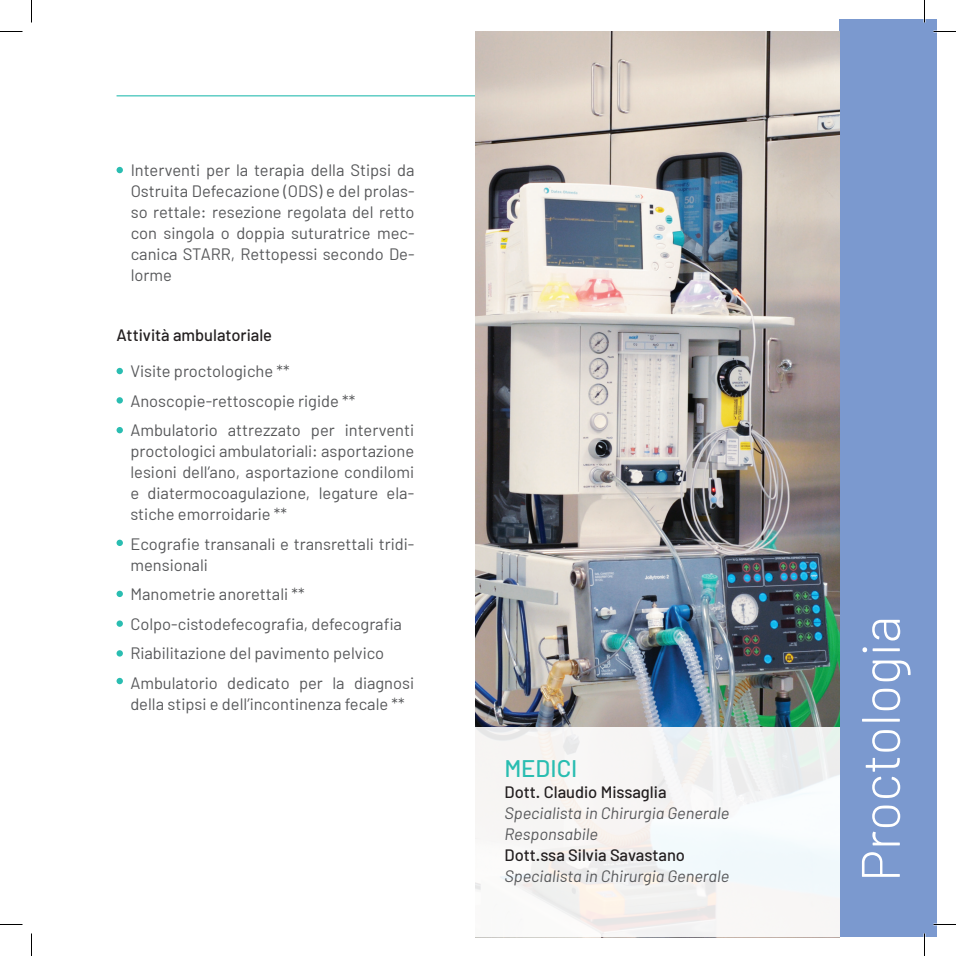
<style>
.page{position:relative;width:956px;height:956px;background:#fff}
.page>*{position:absolute;margin:0;border:0;box-sizing:border-box;transform-origin:0 0}
.t1{font:300 54px "Barlow";color:#fff}
.t2{font:500 24px "Barlow";color:#2abdb1}
.t3{font:16.5px/21px "Barlow";color:#57585a;text-align:justify}
.t4{font:italic 16.5px "Barlow";color:#57585a}
.t5{font:500 16.5px "Barlow";color:#231f20}
</style>
<div class="page">
<div style="left:862px;top:912px;width:42px;height:25px;background:#7b99cf"></div>
<hr style="left:117px;top:95px;width:722px;height:1px;background:#2abdb1">
<div style="left:839px;top:19px;width:97px;height:917px;background:#7b99cf"></div>
<svg style="left:117px;top:368px;width:6px;height:6px"></svg>
<svg style="left:117px;top:167px;width:6px;height:6px"></svg>
<svg style="left:117px;top:678px;width:6px;height:6px"></svg>
<div style="left:117px;top:650px;width:6px;height:7px;background:#2abdb1;border-radius:50%"></div>
<div style="left:117px;top:620px;width:6px;height:7px;background:#2abdb1;border-radius:50%"></div>
<svg style="left:117px;top:591px;width:6px;height:6px"></svg>
<svg style="left:117px;top:540px;width:6px;height:6px"></svg>
<svg style="left:117px;top:427px;width:6px;height:6px"></svg>
<div style="left:117px;top:397px;width:6px;height:7px;background:#2abdb1;border-radius:50%"></div>
<img style="left:476px;top:32px;width:363px;height:905px">
<div style="left:474px;top:727px;width:365px;height:209px;background:linear-gradient(to right,#f7f4f2,#f2f6f7)"></div>
<hr style="left:933px;top:923px;width:23px;height:2px;background:#fff">
<hr style="left:923px;top:0;width:2px;height:23px;background:#fff">
<hr style="left:923px;top:933px;width:2px;height:23px;background:#fff">
<svg style="left:0;top:31px;width:22px;height:1px"></svg>
<svg style="left:933px;top:31px;width:23px;height:1px"></svg>
<svg style="left:0;top:924px;width:22px;height:1px"></svg>
<svg style="left:933px;top:924px;width:23px;height:1px"></svg>
<svg style="left:31px;top:0;width:1px;height:23px"></svg>
<svg style="left:31px;top:933px;width:1px;height:23px"></svg>
<svg style="left:924px;top:0;width:1px;height:23px"></svg>
<svg style="left:924px;top:933px;width:1px;height:23px"></svg>
<p class="t3" style="left:131px;top:159px;width:285px">Interventi per la terapia della Stipsi da Ostruita Defecazione (ODS) e del prolas&shy;so rettale: resezione regolata del retto con singola o doppia suturatrice mec&shy;canica STARR, Rettopessi secondo De&shy;lorme</p>
<p class="t5" style="left:117px;top:325px;width:157px">Attività ambulatoriale</p>
<p class="t3" style="left:130px;top:360px;width:161px">Visite proctologiche **</p>
<p class="t3" style="left:130px;top:390px;width:226px">Anoscopie-rettoscopie rigide **</p>
<p class="t3" style="left:130px;top:419px;width:285px">Ambulatorio attrezzato per interventi proctologici ambulatoriali: asportazione lesioni dell’ano, asportazione condilomi e diatermocoagulazione, legature ela&shy;stiche emorroidarie **</p>
<p class="t3" style="left:130px;top:533px;width:285px">Ecografie transanali e transrettali tridi&shy;mensionali</p>
<p class="t3" style="left:130px;top:583px;width:176px">Manometrie anorettali **</p>
<p class="t3" style="left:130px;top:613px;width:273px">Colpo-cistodefecografia, defecografia</p>
<p class="t3" style="left:130px;top:642px;width:255px">Riabilitazione del pavimento pelvico</p>
<p class="t3" style="left:130px;top:672px;width:285px">Ambulatorio dedicato per la diagnosi della stipsi e dell’incontinenza fecale **</p>
<p class="t2" style="left:505px;top:754px;width:74px">MEDICI</p>
<p class="t5" style="left:505px;top:782px;width:163px">Dott. Claudio Missaglia</p>
<p class="t4" style="left:505px;top:803px;width:226px">Specialista in Chirurgia Generale</p>
<p class="t4" style="left:505px;top:824px;width:95px">Responsabile</p>
<p class="t5" style="left:505px;top:845px;width:182px">Dott.ssa Silvia Savastano</p>
<p class="t4" style="left:505px;top:866px;width:226px">Specialista in Chirurgia Generale</p>
<p class="t1" style="left:847px;top:882px;width:268px;rotate:-90deg">Proctologia</p>
</div>
